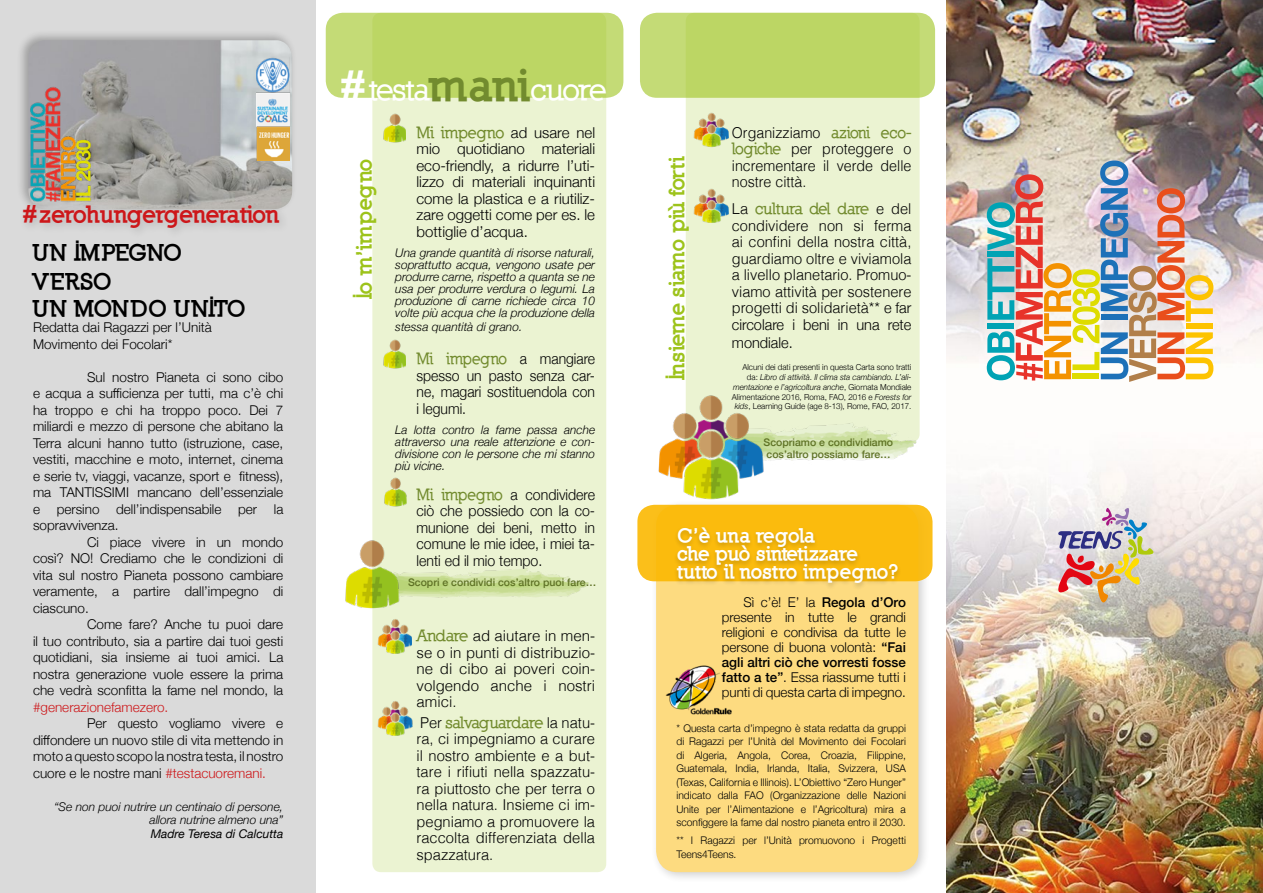
<style>
.page{position:relative;width:1263px;height:893px;background:#fff}
.page>*{position:absolute;margin:0;border:0;box-sizing:border-box;transform-origin:0 0}
.t1{font:800 31.5px "Nilland";letter-spacing:-.04em;color:#fff}
.t2{font:900 23.25px "Nilland";letter-spacing:-.03em;color:#cd171a}
.t3{font:900 22.5px/27.8px "Nilland";letter-spacing:-.035em;color:#000}
.t4{font:900 21px "Nilland";letter-spacing:-.025em;color:#9dc31b}
.t5{font:900 19.5px/18px "Nilland";color:#fff}
.t6{font:800 16.5px "Nilland";letter-spacing:-.02em;color:#728b2e}
.t7{font:800 16.5px "Nilland";color:#728b2e;scale:.93 1}
.t8{font:300 15px/16.5px "Helvetica";color:#000;text-align:justify}
.t9{font:300 15px/16.5px "Helvetica Neue";color:#000;text-align:justify}
.t10{font:300 15px/16.5px "Helvetica Neue";color:#000;text-align:justify;scale:.94 1}
.t11{font:300 15px/16.5px "Helvetica";color:#000;text-align:justify;scale:.95 1}
.t12{font:300 15px/16.5px "Helvetica Neue";color:#000;text-align:justify;scale:.93 1}
.t13{font:300 13.5px/15px "Helvetica Neue";color:#000;text-align:justify}
.t14{font:300 13.5px "Helvetica Neue";color:#cd171a}
.t15{font:italic 300 12px/12px "Helvetica Neue";color:#000;text-align:justify}
.t16{font:italic 12px "Helvetica Neue";color:#000}
.t17{font:300 10.5px/13.5px "Helvetica Neue";color:#000;text-align:justify}
.t18{font:500 10.5px/12px "Helvetica Neue";color:#5e7125}
.t19{font:300 8.25px/9.8px "Helvetica Neue";color:#000;text-align:right}
.s1{color:#cd171a}
.s2{font-weight:900;font-size:40.5px}
.s3{font-weight:900;font-size:43.5px;color:#728b2e}
.s4{font-family:"Nilland";font-weight:800;font-size:16.5px;color:#728b2e}
.s5{font-family:"Helvetica Neue";font-weight:300;font-size:15px;color:#000}
.s6{font-family:"Helvetica";font-weight:300;font-size:15px;color:#000}
.s7{font-family:"Helvetica Neue"}
.s8{font-style:italic}
.s9{font-weight:500}
</style>
<div class="page">
<img style="left:946px;top:453px;width:317px;height:440px">
<img style="left:946px;top:0;width:317px;height:362px">
<div style="left:978px;top:152px;width:244px;height:238px;background:#fff;opacity:.47"></div>
<img style="left:987px;top:161px;width:226px;height:221px">
<svg style="left:1058px;top:508px;width:95px;height:94px;background:#ceb8ac"></svg>
<div style="left:0;top:0;width:316px;height:893px;background:#dadada"></div>
<div style="left:17px;top:30px;width:280px;height:185px;background:#000;opacity:.27"></div>
<img style="left:28px;top:40px;width:264px;height:169px">
<img style="left:256px;top:91px;width:35px;height:69px">
<img style="left:256px;top:58px;width:33px;height:36px">
<img style="left:24px;top:76px;width:73px;height:124px">
<div style="left:19px;top:200px;width:271px;height:39px;background:#000;opacity:.16"></div>
<div style="left:372px;top:13px;width:234px;height:859px;background:#ebf3d2;border-radius:9px"></div>
<svg style="left:326px;top:13px;width:297px;height:85px;background:#bdd767"></svg>
<img style="left:345px;top:532px;width:58px;height:82px">
<img style="left:383px;top:113px;width:23px;height:30px">
<img style="left:383px;top:339px;width:23px;height:30px">
<img style="left:384px;top:477px;width:22px;height:30px">
<img style="left:377px;top:619px;width:35px;height:34px">
<img style="left:377px;top:701px;width:35px;height:35px">
<div style="left:686px;top:13px;width:234px;height:429px;background:#ebf3d2;border-radius:9px"></div>
<div style="left:650px;top:498px;width:281px;height:386px;background:#000;opacity:.37"></div>
<div style="left:656px;top:505px;width:262px;height:367px;background:#fddb80;border-radius:21px"></div>
<div style="left:637px;top:505px;width:295px;height:76px;background:linear-gradient(to right,#fbbc0f,#fbbb0d);border-radius:17px"></div>
<img style="left:768px;top:421px;width:152px;height:40px">
<svg style="left:640px;top:13px;width:295px;height:85px;background:#bdd767"></svg>
<img style="left:648px;top:387px;width:120px;height:119px">
<div style="left:672px;top:525px;width:230px;height:65px;background:#000;opacity:.19"></div>
<img style="left:665px;top:665px;width:66px;height:50px">
<img style="left:693px;top:112px;width:35px;height:35px">
<img style="left:693px;top:188px;width:35px;height:35px">
<h2 class="t2" style="left:22px;top:199px;width:259px">#zerohungergeneration</h2>
<h3 class="t3" style="left:33px;top:239px;width:215px">UN IMPEGNO<br>VERSO<br>UN MONDO UNITO</h3>
<p class="t13" style="left:33px;top:318px;width:180px;line-height:16.5px">Redatta dai Ragazzi per l’Unità<br>Movimento dei Focolari*</p>
<p class="t13" style="left:87px;top:368px;width:198px">Sul nostro Pianeta ci sono cibo</p>
<p class="t13" style="left:33px;top:385px;width:252px">e acqua a sufficienza per tutti, ma c’è chi</p>
<p class="t13" style="left:33px;top:401px;width:252px">ha troppo e chi ha troppo poco. Dei 7</p>
<p class="t13" style="left:33px;top:418px;width:252px">miliardi e mezzo di persone che abitano la</p>
<p class="t13" style="left:33px;top:434px;width:252px">Terra alcuni hanno tutto (istruzione, case,</p>
<p class="t13" style="left:33px;top:451px;width:252px">vestiti, macchine e moto, internet, cinema</p>
<p class="t13" style="left:33px;top:467px;width:252px">e serie tv, viaggi, vacanze, sport e fitness),</p>
<p class="t13" style="left:33px;top:484px;width:252px">ma TANTISSIMI mancano dell’essenziale</p>
<p class="t13" style="left:33px;top:500px;width:252px">e persino dell’indispensabile per la</p>
<p class="t13" style="left:33px;top:517px;width:87px">sopravvivenza.</p>
<p class="t13" style="left:87px;top:533px;width:198px">Ci piace vivere in un mondo</p>
<p class="t13" style="left:33px;top:550px;width:252px">così? NO! Crediamo che le condizioni di</p>
<p class="t13" style="left:33px;top:566px;width:252px">vita sul nostro Pianeta possono cambiare</p>
<p class="t13" style="left:33px;top:583px;width:252px">veramente, a partire dall’impegno di</p>
<p class="t13" style="left:33px;top:599px;width:57px">ciascuno.</p>
<p class="t13" style="left:87px;top:616px;width:198px">Come fare? Anche tu puoi dare</p>
<p class="t13" style="left:33px;top:632px;width:252px">il tuo contributo, sia a partire dai tuoi gesti</p>
<p class="t13" style="left:33px;top:649px;width:252px">quotidiani, sia insieme ai tuoi amici. La</p>
<p class="t13" style="left:33px;top:665px;width:252px">nostra generazione vuole essere la prima</p>
<p class="t13" style="left:33px;top:682px;width:252px">che vedrà sconfitta la fame nel mondo, la</p>
<p class="t14" style="left:33px;top:696px;width:137px">#generazionefamezero.</p>
<p class="t13" style="left:33px;top:714px;width:252px;line-height:16.5px;text-indent:54px">Per questo vogliamo vivere e diffondere un nuovo stile di vita mettendo in moto a questo scopo la nostra testa, il nostro cuore e le nostre mani <span class="s1">#testacuoremani.</span></p>
<p class="t15" style="left:54px;top:799px;width:231px;line-height:13.5px;text-align:right">“Se non puoi nutrire un centinaio di persone, allora nutrine almeno una”</p>
<p class="t16" style="left:151px;top:825px;width:134px">Madre Teresa di Calcutta</p>
<h1 class="t1" style="left:339px;top:71px;width:268px"><span class="s2">#</span>testa<span class="s3">mani</span>cuore</h1>
<h3 class="t4" style="left:351px;top:299px;width:143px;rotate:-90deg">Io m’impegno</h3>
<p class="t9" style="left:416px;top:123px;width:180px"><span class="s4">Mi impegno</span> ad usare nel mio quotidiano materiali eco-friendly, a ridurre l’uti&shy;lizzo di materiali inquinanti come la plastica e a riutiliz&shy;zare oggetti come per es. le bottiglie d’acqua.</p>
<p class="t15" style="left:395px;top:246px;width:201px">Una grande quantità di risorse naturali, soprattutto acqua, vengono usate per produrre carne, rispetto a quanta se ne usa per produrre verdura o legumi. La produzione di carne richiede circa 10 volte più acqua che la produzione della</p>
<p class="t15" style="left:395px;top:320px;width:129px">stessa quantità di grano.</p>
<p class="t7" style="left:416px;top:349px;width:194px">Mi impegno <span class="s5">a mangiare</span></p>
<p class="t12" style="left:416px;top:366px;width:194px">spesso un pasto senza car&shy;ne, magari sostituendola con i legumi.</p>
<p class="t15" style="left:395px;top:423px;width:201px">La lotta contro la fame passa anche attraverso una reale attenzione e con&shy;divisione con le persone che mi stanno più vicine.</p>
<p class="t10" style="left:416px;top:485px;width:191px"><span class="s4">Mi impegno</span> a condividere ciò che possiedo con la co&shy;munione dei beni, metto in comune le mie idee, i miei ta&shy;lenti ed il mio tempo.</p>
<p class="t18" style="left:408px;top:575px;width:190px">Scopri e condividi cos’altro puoi fare…</p>
<p class="t8" style="left:416px;top:626px;width:180px"><span class="s4">Andare</span> ad aiutare in men&shy;se o in punti di distribuzio&shy;ne di cibo ai poveri coin&shy;volgendo anche i nostri amici.</p>
<p class="t6" style="left:420px;top:713px;width:177px"><span class="s6">Per</span> salvaguardare <span class="s6">la natu-</span></p>
<p class="t8" style="left:416px;top:730px;width:180px">ra, ci impegniamo a curare il nostro ambiente e a but&shy;tare i rifiuti nella spazzatu&shy;ra piuttosto che per terra o nella natura. Insieme ci im&shy;pegniamo a promuovere la raccolta differenziata della spazzatura.</p>
<h3 class="t4" style="left:663px;top:380px;width:225px;rotate:-90deg">Insieme siamo più forti</h3>
<p class="t11" style="left:732px;top:123px;width:191px">Organizziamo <span class="s4">azioni eco&shy;logiche</span> per proteggere o incrementare il verde delle nostre città.</p>
<p class="t6" style="left:732px;top:199px;width:181px"><span class="s6">La</span> cultura del dare <span class="s6">e del</span></p>
<p class="t8" style="left:732px;top:216px;width:181px">condividere non si ferma ai confini della nostra città, guardiamo oltre e viviamola a livello planetario. Promuo&shy;viamo attività per sostenere progetti di solidarietà** <span class="s7">e far</span></p>
<p class="t9" style="left:732px;top:314px;width:181px;line-height:18px">circolare i beni in una rete mondiale.</p>
<p class="t19" style="left:732px;top:362px;width:181px">Alcuni dei dati presenti in questa Carta sono tratti da: <span class="s8">Libro di attività</span>. <span class="s8">Il clima sta cambiando. L’ali&shy;mentazione e l’agricoltura anche</span>, Giornata Mondiale Alimentazione 2016, Roma, FAO, 2016 e <span class="s8">Forests for kids</span>, Learning Guide (age 8-13), Rome, FAO, 2017.</p>
<p class="t18" style="left:764px;top:436px;width:131px">Scopriamo e condividiamo cos’altro possiamo fare…</p>
<h3 class="t5" style="left:677px;top:526px;width:223px">C’è una regola<br>che può sintetizzare tutto il nostro impegno?</h3>
<p class="t13" style="left:722px;top:593px;width:186px;text-indent:22px">Sì c’è! E’ la <span class="s9">Regola d’Oro </span>presente in tutte le grandi religioni e condivisa da tutte le persone di buona volontà: <span class="s9">“Fai agli altri ciò che vorresti fosse fatto a te”</span>. Essa riassume tutti i punti di questa carta di impegno.</p>
<p class="t17" style="left:676px;top:721px;width:231px">* Questa carta d’impegno è stata redatta da gruppi di Ragazzi per l’Unità del Movimento dei Focolari di Algeria, Angola, Corea, Croazia, Filippine, Guatemala, India, Irlanda, Italia, Svizzera, USA (Texas, California e Illinois). L’Obiettivo “Zero Hunger” indicato dalla FAO (Organizzazione delle Nazioni Unite per l’Alimentazione e l’Agricoltura) mira a sconfiggere la fame dal nostro pianeta entro il 2030.</p>
<p class="t17" style="left:676px;top:833px;width:231px">** I Ragazzi per l’Unità promuovono i Progetti<br>Teens4Teens.</p>
</div>
